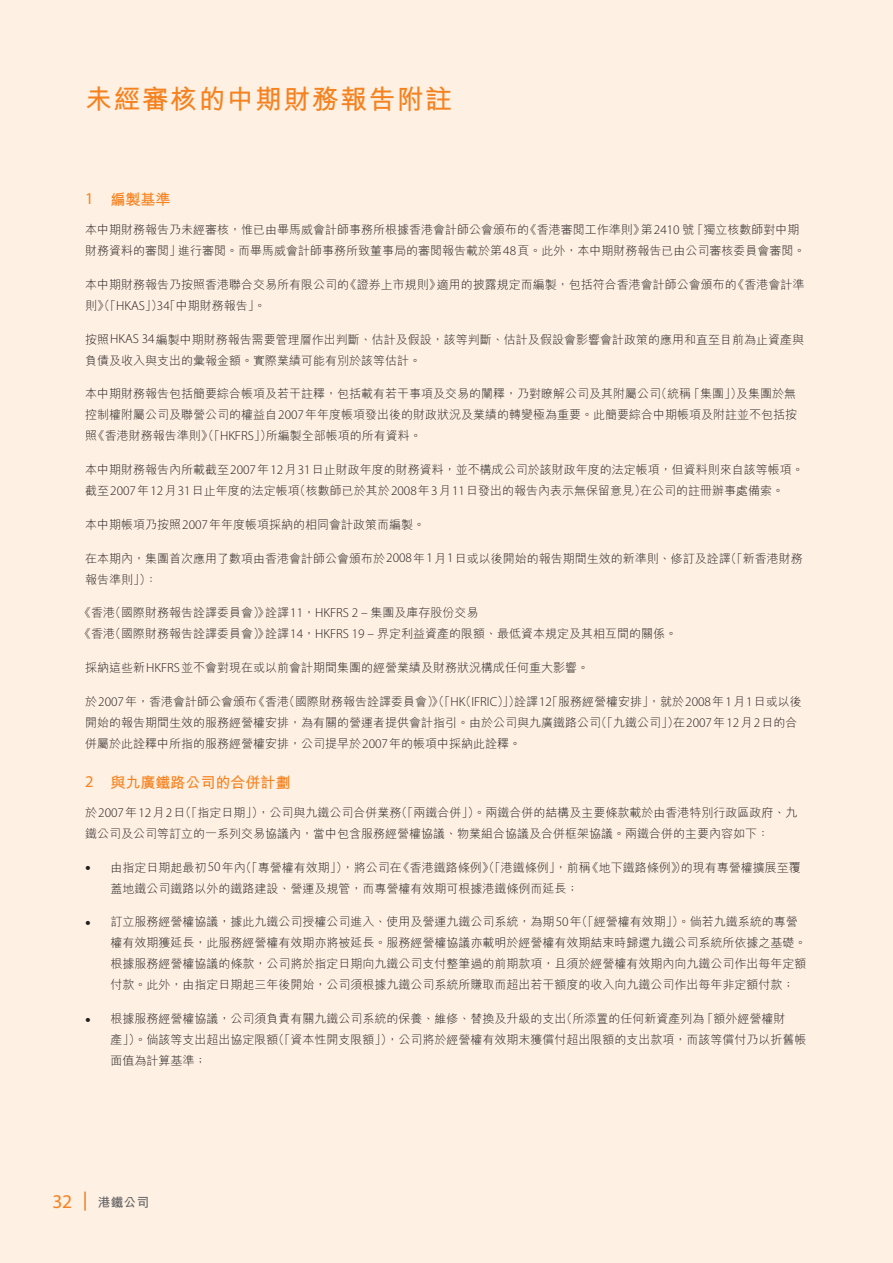
<style>
.page{position:relative;width:893px;height:1263px;background:#fef0e2}
.page>*{position:absolute;margin:0;border:0;box-sizing:border-box;transform-origin:0 0}
.t1{font:700 27px "M Hei HK";letter-spacing:.05em;color:#f58220}
.t2{font:19.5px "Myriad MM";color:#f58220}
.t3{font:700 15px "M Hei HK";color:#f58220}
.t4{font:700 12.75px "M Hei HK";color:#636366}
.t5{font:300 12px/21px "M Hei HK";color:#231f20}
.s1{font-family:"Myriad Pro";font-weight:400;font-size:16.5px}
.s2{font-family:"Myriad Pro";font-size:13.2px}
.s3{font-family:"Myriad Pro";font-size:23.1px}
</style>
<div class="page">
<hr style="left:84px;top:1191px;width:2px;height:20px;background:#f58220">
<h1 class="t1" style="left:85px;top:79px;width:369px">未經審核的中期財務報告附註</h1>
<p class="t3" style="left:85px;top:188px;width:87px"><span class="s1">1</span> 編製基準</p>
<p class="t5" style="left:85px;top:219px;width:722px">本中期財務報告乃未經審核，惟已由畢馬威會計師事務所根據香港會計師公會頒布的《香港審閱工作準則》第<span class="s2">2410</span> 號「獨立核數師對中期財務資料的審閱」進行審閱。而畢馬威會計師事務所致董事局的審閱報告載於第<span class="s2">48</span>頁。此外，本中期財務報告已由公司審核委員會審閱。</p>
<p class="t5" style="left:85px;top:273px;width:721px">本中期財務報告乃按照香港聯合交易所有限公司的《證券上市規則》適用的披露規定而編製，包括符合香港會計師公會頒布的《香港會計準則》（「<span class="s2">HKAS</span>」）<span class="s2">34</span>「中期財務報告」。</p>
<p class="t5" style="left:85px;top:328px;width:720px">按照<span class="s2">HKAS 34</span>編製中期財務報告需要管理層作出判斷、估計及假設，該等判斷、估計及假設會影響會計政策的應用和直至目前為止資產與負債及收入與支出的彙報金額。實際業績可能有別於該等估計。</p>
<p class="t5" style="left:85px;top:383px;width:714px;text-align:justify">本中期財務報告包括簡要綜合帳項及若干註釋，包括載有若干事項及交易的闡釋，乃對瞭解公司及其附屬公司（統稱「集團」）及集團於無控制權附屬公司及聯營公司的權益自<span class="s2">2007</span>年年度帳項發出後的財政狀況及業績的轉變極為重要。此簡要綜合中期帳項及附註並不包括按照《香港財務報告準則》（「<span class="s2">HKFRS</span>」）所編製全部帳項的所有資料。</p>
<p class="t5" style="left:85px;top:459px;width:720px">本中期財務報告內所載截至<span class="s2">2007</span>年<span class="s2">12</span>月<span class="s2">31</span>日止財政年度的財務資料，並不構成公司於該財政年度的法定帳項，但資料則來自該等帳項。截至<span class="s2">2007</span>年<span class="s2">12</span>月<span class="s2">31</span>日止年度的法定帳項（核數師已於其於<span class="s2">2008</span>年<span class="s2">3</span>月<span class="s2">11</span>日發出的報告內表示無保留意見）在公司的註冊辦事處備索。</p>
<p class="t5" style="left:85px;top:513px;width:342px">本中期帳項乃按照<span class="s2">2007</span>年年度帳項採納的相同會計政策而編製。</p>
<p class="t5" style="left:85px;top:547px;width:719px">在本期內，集團首次應用了數項由香港會計師公會頒布於<span class="s2">2008</span>年<span class="s2">1</span>月<span class="s2">1</span>日或以後開始的報告期間生效的新準則、修訂及詮譯（「新香港財務報告準則」）：</p>
<p class="t5" style="left:79px;top:602px;width:600px">《香港（國際財務報告詮譯委員會）》詮譯<span class="s2">11</span>，<span class="s2">HKFRS 2 –</span> 集團及庫存股份交易<br>《香港（國際財務報告詮譯委員會）》詮譯<span class="s2">14</span>，<span class="s2">HKFRS 19 –</span> 界定利益資產的限額、最低資本規定及其相互間的關係。</p>
<p class="t5" style="left:85px;top:657px;width:506px">採納這些新<span class="s2">HKFRS</span>並不會對現在或以前會計期間集團的經營業績及財務狀況構成任何重大影響。</p>
<p class="t5" style="left:85px;top:690px;width:718px">於<span class="s2">2007</span>年，香港會計師公會頒布《香港（國際財務報告詮譯委員會）》（「<span class="s2">HK</span>（<span class="s2">IFRIC</span>）」）詮譯<span class="s2">12</span>「服務經營權安排」，就於<span class="s2">2008</span>年<span class="s2">1</span>月<span class="s2">1</span>日或以後開始的報告期間生效的服務經營權安排，為有關的營運者提供會計指引。由於公司與九廣鐵路公司（「九鐵公司」）在<span class="s2">2007</span>年<span class="s2">12</span>月<span class="s2">2</span>日的合併屬於此詮釋中所指的服務經營權安排，公司提早於<span class="s2">2007</span>年的帳項中採納此詮釋。</p>
<p class="t3" style="left:85px;top:771px;width:207px"><span class="s1">2</span> 與九廣鐵路公司的合併計劃</p>
<p class="t5" style="left:85px;top:801px;width:714px">於<span class="s2">2007</span>年<span class="s2">12</span>月<span class="s2">2</span>日（「指定日期」），公司與九鐵公司合併業務（「兩鐵合併」）。兩鐵合併的結構及主要條款載於由香港特別行政區政府、九鐵公司及公司等訂立的一系列交易協議內，當中包含服務經營權協議、物業組合協議及合併框架協議。兩鐵合併的主要內容如下：</p>
<p class="t5" style="left:111px;top:856px;width:692px;text-indent:-26px"><span class="s3">•</span> 由指定日期起最初<span class="s2">50</span>年內（「專營權有效期」），將公司在《香港鐵路條例》（「港鐵條例」，前稱《地下鐵路條例》）的現有專營權擴展至覆蓋地鐵公司鐵路以外的鐵路建設、營運及規管，而專營權有效期可根據港鐵條例而延長；</p>
<p class="t5" style="left:111px;top:911px;width:697px;text-indent:-26px"><span class="s3">•</span> 訂立服務經營權協議，據此九鐵公司授權公司進入、使用及營運九鐵公司系統，為期<span class="s2">50</span>年（「經營權有效期」）。倘若九鐵系統的專營權有效期獲延長，此服務經營權有效期亦將被延長。服務經營權協議亦載明於經營權有效期結束時歸還九鐵公司系統所依據之基礎。根據服務經營權協議的條款，公司將於指定日期向九鐵公司支付整筆過的前期款項，且須於經營權有效期內向九鐵公司作出每年定額付款。此外，由指定日期起三年後開始，公司須根據九鐵公司系統所賺取而超出若干額度的收入向九鐵公司作出每年非定額付款；</p>
<p class="t5" style="left:111px;top:1008px;width:697px;text-indent:-26px"><span class="s3">•</span> 根據服務經營權協議，公司須負責有關九鐵公司系統的保養、維修、替換及升級的支出（所添置的任何新資產列為「額外經營權財<br>產」）。倘該等支出超出協定限額（「資本性開支限額」），公司將於經營權有效期末獲償付超出限額的支出款項，而該等償付乃以折舊帳面值為計算基準；</p>
<h2 class="t2" style="left:53px;top:1192px;width:21px">32</h2>
<p class="t4" style="left:98px;top:1193px;width:53px">港鐵公司</p>
</div>
